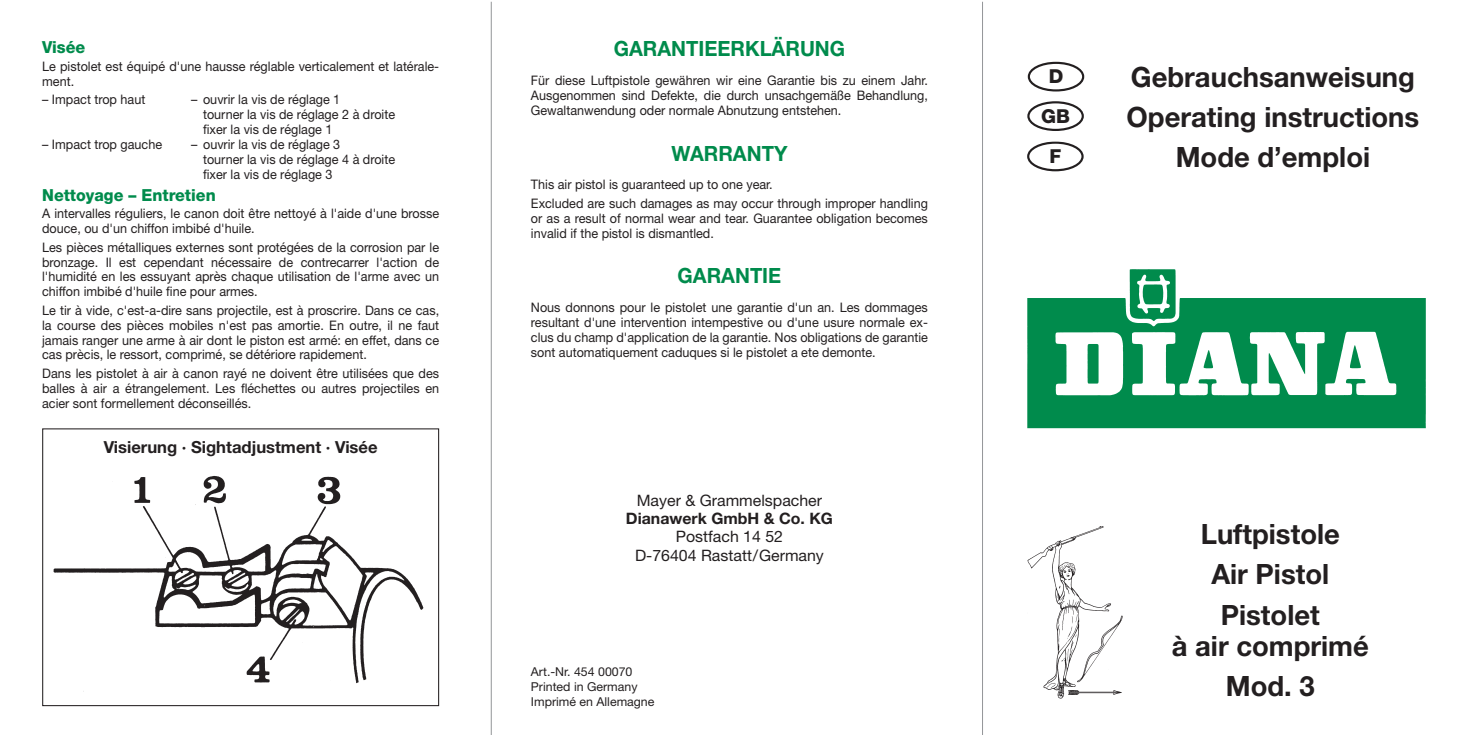
<style>
.page{position:relative;width:1474px;height:735px;background:#fff}
.page>*{position:absolute;margin:0;border:0;box-sizing:border-box;transform-origin:0 0}
.t1{font:700 28px/40.2px "Helvetica Neue";color:#231f20;text-align:center}
.t2{font:700 21px "Helvetica Neue";color:#008b4c;scale:.96 1}
.t3{font:800 19.25px/39.9px "Helvetica Neue";color:#231f20;text-align:center}
.t4{font:700 16.62px "Helvetica Neue";color:#231f20}
.t5{font:800 16.62px "Helvetica Neue";color:#008b4c;scale:.96 1}
.t6{font:15.75px/18.4px "Helvetica Neue";color:#231f20;text-align:center}
.t7{font:700 15.75px "Helvetica Neue";color:#231f20}
.t8{font:13.12px/14.9px "Helvetica Neue";color:#231f20;scale:.96 1}
.t9{font:12.25px/14.9px "Helvetica Neue";color:#231f20}
</style>
<div class="page">
<svg style="left:1027px;top:61px;width:58px;height:31px"></svg>
<svg style="left:1027px;top:101px;width:57px;height:30px"></svg>
<svg style="left:1027px;top:141px;width:57px;height:31px"></svg>
<img style="left:1027px;top:269px;width:399px;height:160px">
<img style="left:1027px;top:527px;width:95px;height:172px">
<div style="left:42px;top:428px;width:397px;height:278px;border:1px solid #231f20"></div>
<img style="left:53px;top:475px;width:371px;height:217px">
<hr style="left:491px;top:2px;width:1px;height:733px;background:#939598">
<hr style="left:982px;top:2px;width:1px;height:733px;background:#939598">
<p class="t5" style="left:42px;top:41px;width:46px">Visée</p>
<p class="t8" style="left:42px;top:60px;width:415px">Le pistolet est équipé d'une hausse réglable verticalement et latérale&shy;ment.</p>
<p class="t8" style="left:42px;top:93px;width:109px">– Impact trop haut</p>
<p class="t8" style="left:203px;top:93px;width:202px;text-indent:-12px">– ouvrir la vis de réglage 1<br>tourner la vis de réglage 2 à droite fixer la vis de réglage 1</p>
<p class="t8" style="left:42px;top:138px;width:126px">– Impact trop gauche</p>
<p class="t8" style="left:203px;top:138px;width:202px;text-indent:-12px">– ouvrir la vis de réglage 3<br>tourner la vis de réglage 4 à droite fixer la vis de réglage 3</p>
<p class="t5" style="left:42px;top:189px;width:182px">Nettoyage – Entretien</p>
<p class="t8" style="left:42px;top:207px;width:415px">A intervalles réguliers, le canon doit être nettoyé à l'aide d'une brosse douce, ou d'un chiffon imbibé d'huile.</p>
<p class="t8" style="left:42px;top:241px;width:415px;text-align:justify">Les pièces métalliques externes sont protégées de la corrosion par le bronzage. Il est cependant nécessaire de contrecarrer l'action de l'humidité en les essuyant après chaque utilisation de l'arme avec un chiffon imbibé d'huile fine pour armes.</p>
<p class="t8" style="left:42px;top:304px;width:415px;text-align:justify">Le tir à vide, c'est-a-dire sans projectile, est à proscrire. Dans ce cas, la course des pièces mobiles n'est pas amortie. En outre, il ne faut jamais ranger une arme à air dont le piston est armé: en effet, dans ce cas prècis, le ressort, comprimé, se détériore rapidement.</p>
<p class="t8" style="left:42px;top:367px;width:415px;text-align:justify">Dans les pistolet à air à canon rayé ne doivent être utilisées que des balles à air a étrangelement. Les fléchettes ou autres projectiles en acier sont formellement déconseillés.</p>
<p class="t4" style="left:104px;top:441px;width:275px">Visierung · Sightadjustment · Visée</p>
<h2 class="t2" style="left:614px;top:41px;width:243px">GARANTIEERKLÄRUNG</h2>
<p class="t8" style="left:531px;top:74px;width:415px;text-align:justify">Für diese Luftpistole gewähren wir eine Garantie bis zu einem Jahr.<br>Ausgenommen sind Defekte, die durch unsachgemäße Behandlung, Gewaltanwendung oder normale Abnutzung entstehen.</p>
<h2 class="t2" style="left:671px;top:146px;width:122px">WARRANTY</h2>
<p class="t8" style="left:531px;top:177px;width:415px;line-height:18.6px">This air pistol is guaranteed up to one year.<br>Excluded are such damages as may occur through improper handling</p>
<p class="t8" style="left:531px;top:212px;width:415px">or as a result of normal wear and tear. Guarantee obligation becomes invalid if the pistol is dismantled.</p>
<h2 class="t2" style="left:677px;top:268px;width:110px">GARANTIE</h2>
<p class="t8" style="left:531px;top:301px;width:415px;text-align:justify">Nous donnons pour le pistolet une garantie d'un an. Les dommages resultant d'une intervention intempestive ou d'une usure normale ex&shy;clus du champ d'application de la garantie. Nos obligations de garantie sont automatiquement caduques si le pistolet a ete demonte.</p>
<p class="t6" style="left:637px;top:492px;width:187px">Mayer &amp; Grammelspacher</p>
<p class="t7" style="left:626px;top:513px;width:209px">Dianawerk GmbH &amp; Co. KG</p>
<p class="t6" style="left:635px;top:529px;width:190px">Postfach 14 52<br>D-76404 Rastatt/Germany</p>
<p class="t9" style="left:531px;top:666px;width:125px">Art.-Nr. 454 00070<br>Printed in Germany<br>Imprimé en Allemagne</p>
<h3 class="t3" style="left:1041px;top:58px;width:30px">D<br>GB<br>F</h3>
<h1 class="t1" style="left:1126px;top:59px;width:294px">Gebrauchsanweisung<br>Operating instructions<br>Mode d’emploi</h1>
<h1 class="t1" style="left:1200px;top:516px;width:141px">Luftpistole<br>Air Pistol<br>Pistolet</h1>
<h1 class="t1" style="left:1171px;top:628px;width:198px">à air comprimé<br>Mod. 3</h1>
</div>
